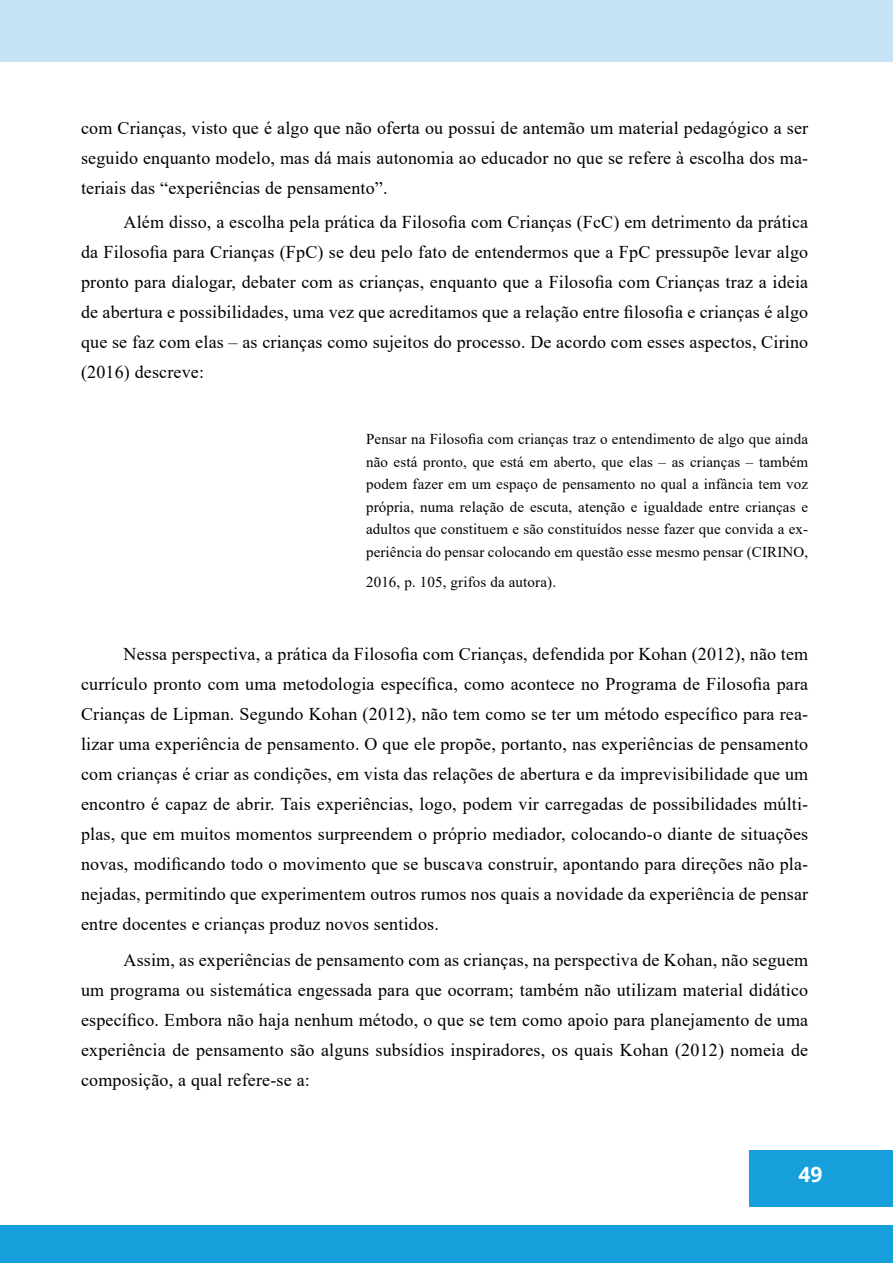
<style>
.page{position:relative;width:893px;height:1263px;background:#fff}
.page>*{position:absolute;margin:0;border:0;box-sizing:border-box;transform-origin:0 0}
.t1{font:700 21px "Open Sans";color:#fff}
.t2{font:18px/30px "Times New Roman";letter-spacing:.01em;color:#000;text-align:justify}
.t3{font:15px/22.5px "Times New Roman";letter-spacing:.01em;color:#000;text-align:justify}
</style>
<div class="page">
<div style="left:0;top:0;width:893px;height:62px;background:#c7e4f6"></div>
<div style="left:749px;top:1150px;width:144px;height:57px;background:#169fdb"></div>
<div style="left:0;top:1225px;width:893px;height:38px;background:#169fdb"></div>
<p class="t2" style="left:81px;top:112px;width:729px">com Crianças, visto que é algo que não oferta ou possui de antemão um material pedagógico a ser seguido enquanto modelo, mas dá mais autonomia ao educador no que se refere à escolha dos ma&shy;teriais das “experiências de pensamento”.</p>
<p class="t2" style="left:81px;top:206px;width:729px;text-indent:43px">Além disso, a escolha pela prática da Filosofia com Crianças (FcC) em detrimento da prática da Filosofia para Crianças (FpC) se deu pelo fato de entendermos que a FpC pressupõe levar algo pronto para dialogar, debater com as crianças, enquanto que a Filosofia com Crianças traz a ideia de abertura e possibilidades, uma vez que acreditamos que a relação entre filosofia e crianças é algo que se faz com elas – as crianças como sujeitos do processo. De acordo com esses aspectos, Cirino (2016) descreve:</p>
<p class="t3" style="left:366px;top:427px;width:444px">Pensar na Filosofia com crianças traz o entendimento de algo que ainda não está pronto, que está em aberto, que elas – as crianças – também podem fazer em um espaço de pensamento no qual a infância tem voz própria, numa relação de escuta, atenção e igualdade entre crianças e adultos que constituem e são constituídos nesse fazer que convida a ex&shy;periência do pensar colocando em questão esse mesmo pensar (CIRINO,</p>
<p class="t3" style="left:366px;top:570px;width:192px">2016, p. 105, grifos da autora).</p>
<p class="t2" style="left:81px;top:638px;width:729px;text-indent:43px">Nessa perspectiva, a prática da Filosofia com Crianças, defendida por Kohan (2012), não tem currículo pronto com uma metodologia específica, como acontece no Programa de Filosofia para Crianças de Lipman. Segundo Kohan (2012), não tem como se ter um método específico para rea&shy;lizar uma experiência de pensamento. O que ele propõe, portanto, nas experiências de pensamento com crianças é criar as condições, em vista das relações de abertura e da imprevisibilidade que um encontro é capaz de abrir. Tais experiências, logo, podem vir carregadas de possibilidades múlti&shy;plas, que em muitos momentos surpreendem o próprio mediador, colocando-o diante de situações novas, modificando todo o movimento que se buscava construir, apontando para direções não pla&shy;nejadas, permitindo que experimentem outros rumos nos quais a novidade da experiência de pensar entre docentes e crianças produz novos sentidos.</p>
<p class="t2" style="left:81px;top:945px;width:729px;text-indent:43px">Assim, as experiências de pensamento com as crianças, na perspectiva de Kohan, não seguem um programa ou sistemática engessada para que ocorram; também não utilizam material didático específico. Embora não haja nenhum método, o que se tem como apoio para planejamento de uma experiência de pensamento são alguns subsídios inspiradores, os quais Kohan (2012) nomeia de composição, a qual refere-se a:</p>
<p class="t1" style="left:799px;top:1160px;width:26px">49</p>
</div>
